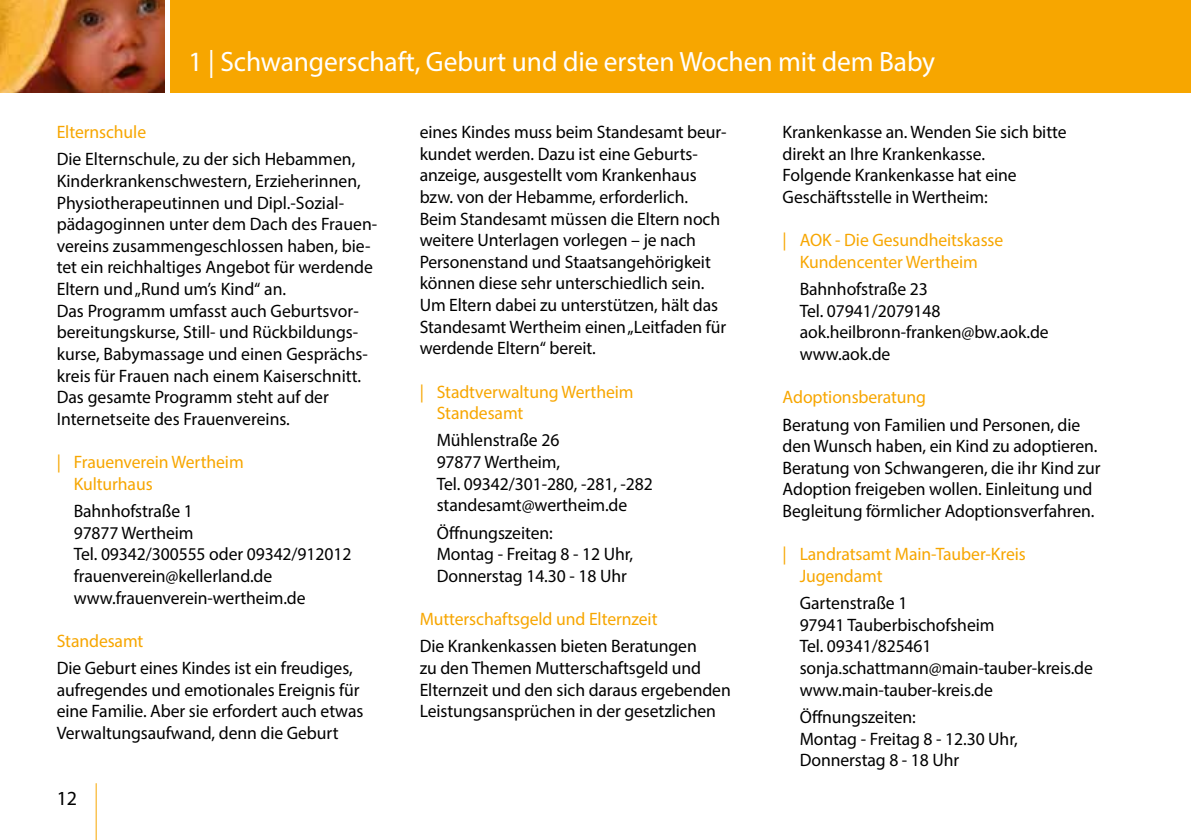
<style>
.page{position:relative;width:1191px;height:840px;background:#fff}
.page>*{position:absolute;margin:0;border:0;box-sizing:border-box;transform-origin:0 0}
.t1{font:28px "Myriad Pro";letter-spacing:-.005em;color:#fff}
.t2{font:20px "Myriad Pro";color:#000}
.t3{font:18px/21.6px "Myriad Pro";letter-spacing:-.005em;color:#000}
.t4{font:18px/21.6px "Myriad Pro";letter-spacing:-.005em;color:#f7a600}
</style>
<div class="page">
<hr style="left:96px;top:782px;width:1px;height:57px;background:#f7a600">
<img style="left:0;top:0;width:164px;height:93px">
<div style="left:170px;top:0;width:1021px;height:93px;background:#f7a600"></div>
<h1 class="t1" style="left:189px;top:44px;width:748px">1 | Schwangerschaft, Geburt und die ersten Wochen mit dem Baby</h1>
<p class="t4" style="left:57px;top:121px;width:91px">Elternschule</p>
<p class="t3" style="left:57px;top:148px;width:322px">Die Elternschule, zu der sich Hebammen, Kinderkrankenschwestern, Erzieherinnen, Physiotherapeutinnen und Dipl.-Sozial&shy;pädagoginnen unter dem Dach des Frauen&shy;vereins zusammengeschlossen haben, bie&shy;tet ein reichhaltiges Angebot für werdende Eltern und „Rund um’s Kind“ an.<br>Das Programm umfasst auch Geburtsvor&shy;bereitungskurse, Still- und Rückbildungs&shy;kurse, Babymassage und einen Gesprächs&shy;kreis für Frauen nach einem Kaiserschnitt.<br>Das gesamte Programm steht auf der Internetseite des Frauenvereins.</p>
<p class="t4" style="left:74px;top:450px;width:171px;text-indent:-17px">| Frauenverein Wertheim<br>Kulturhaus</p>
<p class="t3" style="left:74px;top:499px;width:279px">Bahnhofstraße 1<br>97877 Wertheim<br>Tel. 09342/300555 oder 09342/912012 frauenverein@kellerland.de www.frauenverein-wertheim.de</p>
<p class="t4" style="left:57px;top:629px;width:88px">Standesamt</p>
<p class="t3" style="left:57px;top:656px;width:308px">Die Geburt eines Kindes ist ein freudiges, aufregendes und emotionales Ereignis für eine Familie. Aber sie erfordert auch etwas Verwaltungsaufwand, denn die Geburt</p>
<p class="t2" style="left:57px;top:785px;width:22px">12</p>
<p class="t3" style="left:420px;top:121px;width:308px">eines Kindes muss beim Standesamt beur&shy;kundet werden. Dazu ist eine Geburts&shy;anzeige, ausgestellt vom Krankenhaus bzw. von der Hebamme, erforderlich.<br>Beim Standesamt müssen die Eltern noch weitere Unterlagen vorlegen – je nach Personenstand und Staatsangehörigkeit können diese sehr unterschiedlich sein.<br>Um Eltern dabei zu unterstützen, hält das Standesamt Wertheim einen „Leitfaden für werdende Eltern“ bereit.</p>
<p class="t4" style="left:437px;top:380px;width:198px;text-indent:-17px">| Stadtverwaltung Wertheim<br>Standesamt</p>
<p class="t3" style="left:437px;top:429px;width:218px">Mühlenstraße 26<br>97877 Wertheim,<br>Tel. 09342/301-280, -281, -282 standesamt@wertheim.de</p>
<p class="t3" style="left:437px;top:521px;width:198px">Öffnungszeiten:<br>Montag - Freitag 8 - 12 Uhr,<br>Donnerstag 14.30 - 18 Uhr</p>
<p class="t4" style="left:420px;top:607px;width:239px">Mutterschaftsgeld und Elternzeit</p>
<p class="t3" style="left:420px;top:635px;width:313px">Die Krankenkassen bieten Beratungen<br>zu den Themen Mutterschaftsgeld und Elternzeit und den sich daraus ergebenden Leistungsansprüchen in der gesetzlichen</p>
<p class="t3" style="left:782px;top:121px;width:285px">Krankenkasse an. Wenden Sie sich bitte direkt an Ihre Krankenkasse.<br>Folgende Krankenkasse hat eine<br>Geschäftsstelle in Wertheim:</p>
<p class="t4" style="left:782px;top:229px;width:222px;text-align:center">| AOK - Die Gesundheitskasse<br>Kundencenter Wertheim</p>
<p class="t3" style="left:799px;top:278px;width:250px">Bahnhofstraße 23<br>Tel. 07941/2079148 aok.heilbronn-franken@bw.aok.de www.aok.de</p>
<p class="t4" style="left:782px;top:386px;width:145px">Adoptionsberatung</p>
<p class="t3" style="left:782px;top:413px;width:319px">Beratung von Familien und Personen, die den Wunsch haben, ein Kind zu adoptieren.<br>Beratung von Schwangeren, die ihr Kind zur Adoption freigeben wollen. Einleitung und Begleitung förmlicher Adoptionsverfahren.</p>
<p class="t4" style="left:799px;top:543px;width:228px;text-indent:-17px">| Landratsamt Main-Tauber-Kreis<br>Jugendamt</p>
<p class="t3" style="left:799px;top:591px;width:295px">Gartenstraße 1<br>97941 Tauberbischofsheim<br>Tel. 09341/825461 sonja.schattmann@main-tauber-kreis.de www.main-tauber-kreis.de</p>
<p class="t3" style="left:799px;top:705px;width:219px">Öffnungszeiten:<br>Montag - Freitag 8 - 12.30 Uhr,<br>Donnerstag 8 - 18 Uhr</p>
</div>
